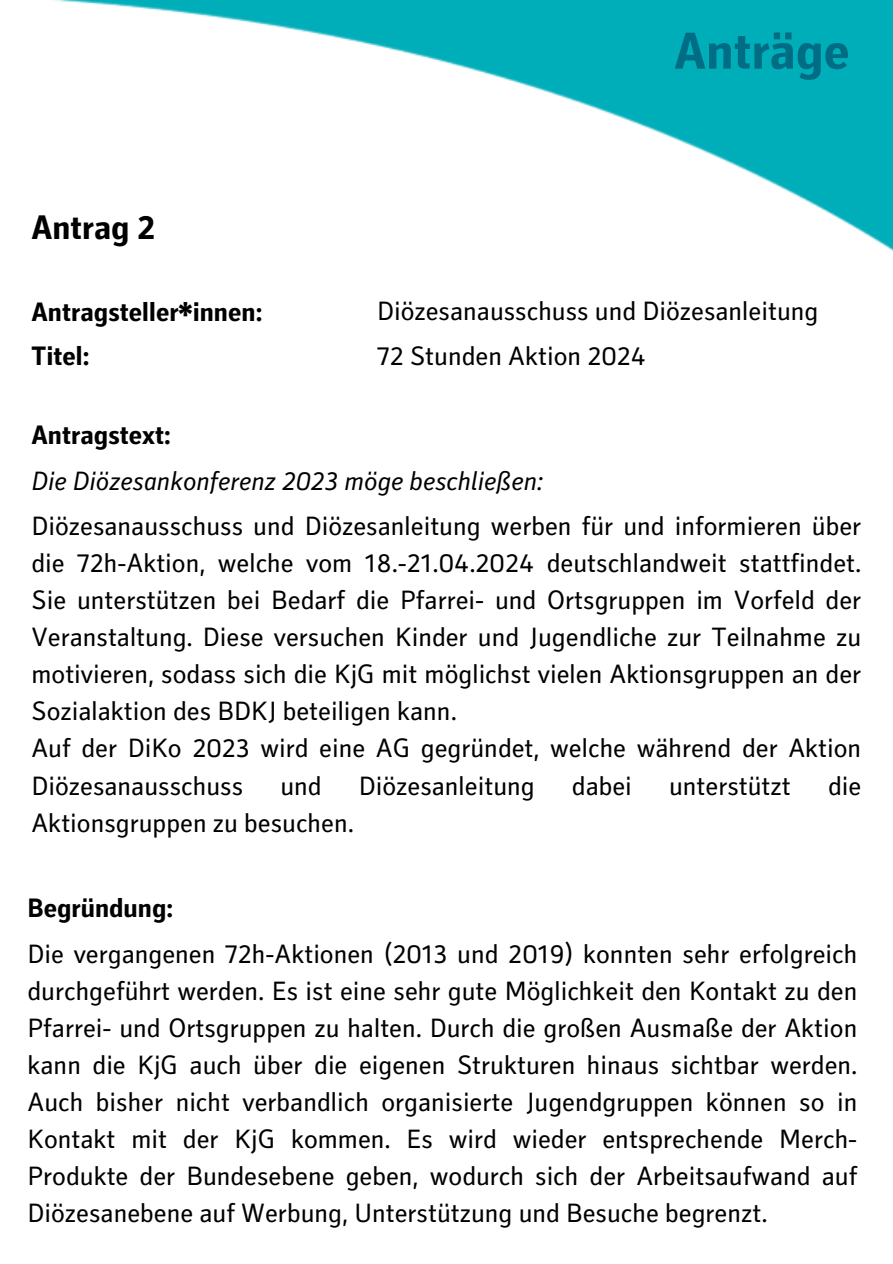
<style>
.page{position:relative;width:893px;height:1264px;background:#fff}
.page>*{position:absolute;margin:0;border:0;box-sizing:border-box;transform-origin:0 0}
.t1{font:700 52.5px "Secca Kj G";color:#006d84}
.t2{font:700 34.5px "Secca Kj G";color:#000}
.t3{font:27px/37px "Secca Kj G";color:#000;text-align:justify}
.t4{font:700 27px "Secca Kj G";color:#000}
.t5{font:italic 27px "Secca Kj G";color:#000}
</style>
<div class="page">
<img style="left:53px;top:0;width:839px;height:251px">
<p class="t2" style="left:31px;top:214px;width:126px">Antrag 2</p>
<p class="t4" style="left:31px;top:301px;width:232px">Antragsteller*innen:</p>
<p class="t4" style="left:31px;top:346px;width:59px">Titel:</p>
<p class="t1" style="left:674px;top:31px;width:177px">Anträge</p>
<p class="t3" style="left:377px;top:296px;width:443px">Diözesanausschuss und Diözesanleitung</p>
<p class="t3" style="left:377px;top:341px;width:270px">72 Stunden Aktion 2024</p>
<p class="t4" style="left:31px;top:425px;width:141px">Antragstext:</p>
<p class="t5" style="left:31px;top:470px;width:513px">Die Diözesankonferenz 2023 möge beschließen:</p>
<p class="t3" style="left:31px;top:510px;width:831px">Diözesanausschuss und Diözesanleitung werben für und informieren über die 72h-Aktion, welche vom 18.-21.04.2024 deutschlandweit stattfindet.<br>Sie unterstützen bei Bedarf die Pfarrei- und Ortsgruppen im Vorfeld der Veranstaltung. Diese versuchen Kinder und Jugendliche zur Teilnahme zu motivieren, sodass sich die KjG mit möglichst vielen Aktionsgruppen an der Sozialaktion des BDKJ beteiligen kann.</p>
<p class="t3" style="left:31px;top:733px;width:831px">Auf der DiKo 2023 wird eine AG gegründet, welche während der Aktion<br>Diözesanausschuss</p>
<p class="t3" style="left:280px;top:770px;width:43px">und</p>
<p class="t3" style="left:359px;top:770px;width:177px">Diözesanleitung</p>
<p class="t3" style="left:572px;top:770px;width:61px">dabei</p>
<p class="t3" style="left:669px;top:770px;width:123px">unterstützt</p>
<p class="t3" style="left:828px;top:770px;width:35px">die</p>
<p class="t3" style="left:31px;top:807px;width:324px">Aktionsgruppen zu besuchen.</p>
<p class="t4" style="left:28px;top:898px;width:147px">Begründung:</p>
<p class="t3" style="left:28px;top:938px;width:831px">Die vergangenen 72h-Aktionen (2013 und 2019) konnten sehr erfolgreich durchgeführt werden. Es ist eine sehr gute Möglichkeit den Kontakt zu den Pfarrei- und Ortsgruppen zu halten. Durch die großen Ausmaße der Aktion kann die KjG auch über die eigenen Strukturen hinaus sichtbar werden.<br>Auch bisher nicht verbandlich organisierte Jugendgruppen können so in Kontakt mit der KjG kommen. Es wird wieder entsprechende Merch-Produkte der Bundesebene geben, wodurch sich der Arbeitsaufwand auf Diözesanebene auf Werbung, Unterstützung und Besuche begrenzt.</p>
</div>
